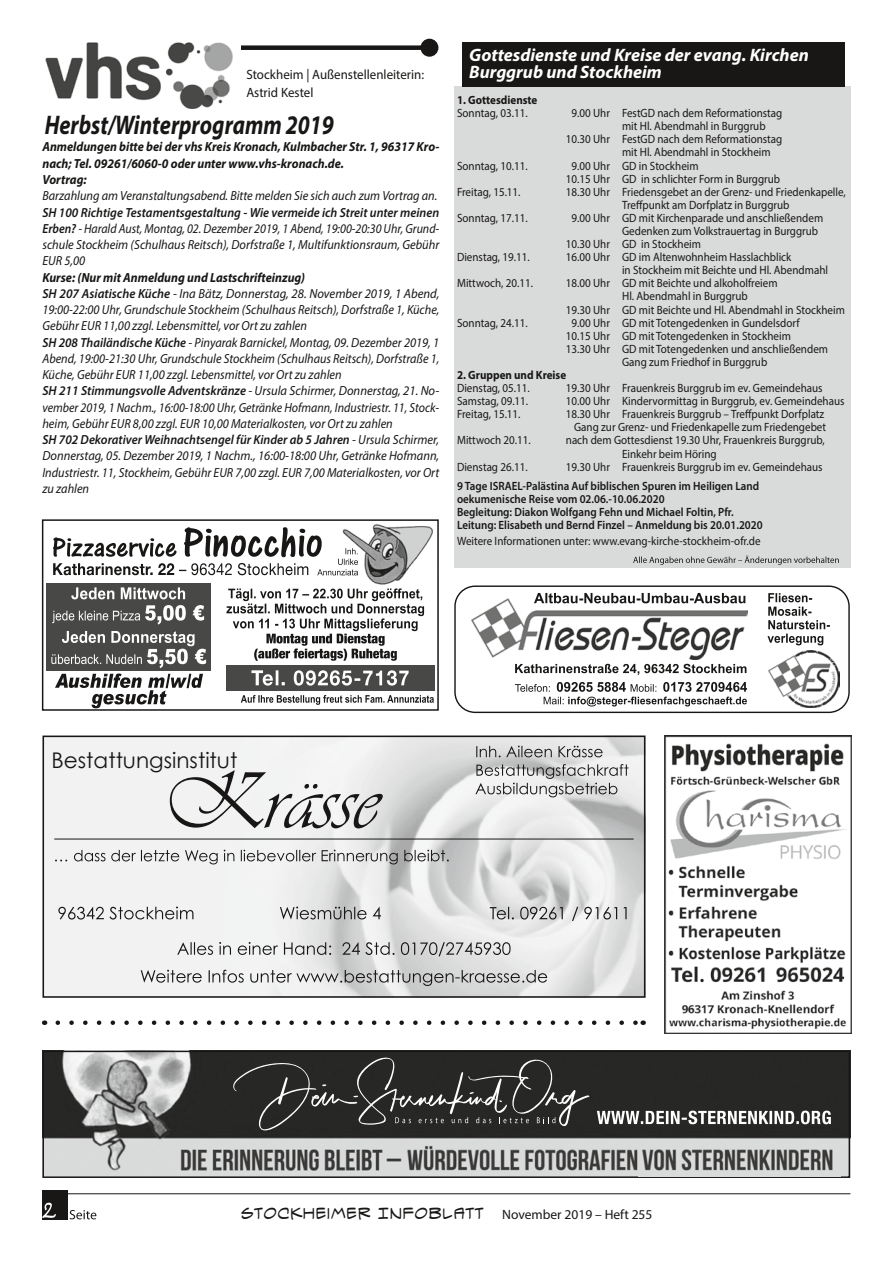
<style>
.page{position:relative;width:893px;height:1263px;background:#fff}
.page>*{position:absolute;margin:0;border:0;box-sizing:border-box;transform-origin:0 0}
.t1{font:83.25px "Vivaldii";color:#181716}
.t2{font:italic 700 27px "Myriad Pro";color:#181716;scale:.82 1}
.t3{font:21.6px "Century Gothic";color:#181716}
.t4{font:italic 700 18px/16.5px "Myriad Pro";color:#fff}
.t5{font:16.5px "Spectre Verde BB";color:#181716}
.t6{font:13.5px/18px "Myriad Pro";color:#181716;scale:.96 1}
.t7{font:italic 13.2px/16.2px "Myriad Pro";color:#181716;scale:.96 1}
.t8{font:italic 13.2px/16.2px "Myriad Pro";color:#181716;text-align:justify;scale:.9 1}
.t9{font:italic 700 13.2px/16.2px "Myriad Pro";color:#181716;scale:.93 1}
.t10{font:italic 13.2px "Myriad Pro";color:#181716;scale:.93 1}
.t11{font:12px/13px "Myriad Pro";color:#181716;scale:.92 1}
.t12{font:600 12px/13px "Myriad Pro";color:#181716;scale:.92 1}
.t13{font:700 12px "Myriad Pro";color:#181716;scale:.92 1}
.s1{font-weight:600}
.s2{font-weight:700}
.s3{font-family:"Myriad Pro";font-size:13.5px}
</style>
<div class="page">
<hr style="left:43px;top:1193px;width:807px;height:1px;background:#181716">
<div style="left:43px;top:1190px;width:25px;height:30px;background:#181716"></div>
<svg style="left:70px;top:1210px;width:26px;height:9px"></svg>
<svg style="left:42px;top:1203px;width:14px;height:15px"></svg>
<div style="left:454px;top:86px;width:396px;height:482px;background:#d9dada"></div>
<div style="left:462px;top:43px;width:383px;height:44px;background:#181716"></div>
<svg style="left:633px;top:555px;width:206px;height:10px"></svg>
<img style="left:613px;top:1054px;width:234px;height:121px">
<img style="left:45px;top:1054px;width:568px;height:121px">
<div style="left:42px;top:1051px;width:808px;height:127px;border:2px solid #181716"></div>
<svg style="left:232px;top:1057px;width:358px;height:75px;background:#373736"></svg>
<svg style="left:597px;top:1110px;width:234px;height:14px"></svg>
<img style="left:176px;top:1146px;width:227px;height:26px">
<img style="left:403px;top:1145px;width:239px;height:28px">
<img style="left:638px;top:1146px;width:202px;height:30px">
<img style="left:664px;top:736px;width:187px;height:297px">
<img style="left:46px;top:738px;width:596px;height:257px">
<svg style="left:475px;top:764px;width:153px;height:33px"></svg>
<svg style="left:476px;top:746px;width:127px;height:11px"></svg>
<hr style="left:54px;top:839px;width:580px;height:1px;background:#181716">
<svg style="left:55px;top:850px;width:394px;height:14px"></svg>
<svg style="left:141px;top:970px;width:406px;height:16px"></svg>
<svg style="left:177px;top:942px;width:334px;height:14px"></svg>
<svg style="left:58px;top:906px;width:569px;height:15px"></svg>
<div style="left:43px;top:735px;width:602px;height:263px;border:2px solid #181716"></div>
<img style="left:342px;top:524px;width:91px;height:61px">
<div style="left:226px;top:665px;width:208px;height:25px;background:#484847"></div>
<svg style="left:251px;top:670px;width:158px;height:16px"></svg>
<svg style="left:226px;top:588px;width:198px;height:73px"></svg>
<svg style="left:53px;top:527px;width:305px;height:48px"></svg>
<svg style="left:241px;top:695px;width:193px;height:10px"></svg>
<div style="left:42px;top:519px;width:397px;height:192px;border:2px solid #181716"></div>
<div style="left:47px;top:583px;width:164px;height:87px;background:#484847"></div>
<svg style="left:52px;top:605px;width:152px;height:20px"></svg>
<svg style="left:71px;top:587px;width:114px;height:12px"></svg>
<svg style="left:51px;top:631px;width:155px;height:77px"></svg>
<div style="left:239px;top:45px;width:190px;height:5px;background:#181716"></div>
<div style="left:420px;top:39px;width:18px;height:18px;background:#181716;border-radius:50%"></div>
<div style="left:42px;top:11px;width:199px;height:101px;background:#fff"></div>
<img style="left:45px;top:42px;width:188px;height:67px">
<div style="left:454px;top:585px;width:396px;height:128px;border:1px solid #181716;border-radius:20px"></div>
<img style="left:769px;top:650px;width:70px;height:57px">
<img style="left:471px;top:599px;width:276px;height:61px">
<svg style="left:534px;top:593px;width:211px;height:10px"></svg>
<svg style="left:515px;top:664px;width:231px;height:11px"></svg>
<svg style="left:767px;top:593px;width:63px;height:52px"></svg>
<svg style="left:515px;top:682px;width:232px;height:24px"></svg>
<svg style="left:58px;top:1020px;width:578px;height:5px"></svg>
<p class="t6" style="left:246px;top:65px;width:187px">Stockheim | Außenstellenleiterin:<br>Astrid Kestel</p>
<h2 class="t2" style="left:45px;top:108px;width:354px">Herbst/Winterprogramm 2019</h2>
<p class="t9" style="left:42px;top:139px;width:428px">Anmeldungen bitte bei der vhs Kreis Kronach, Kulmbacher Str. 1, 96317 Kro&shy;nach; Tel. 09261/6060-0 oder unter www.vhs-kronach.de.<br>Vortrag:</p>
<p class="t10" style="left:42px;top:188px;width:426px">Barzahlung am Veranstaltungsabend. Bitte melden Sie sich auch zum Vortrag an.</p>
<p class="t8" style="left:42px;top:204px;width:442px"><span class="s1">SH 100 Richtige Testamentsgestaltung - Wie vermeide ich Streit unter meinen Erben?</span> - Harald Aust, Montag, 02. Dezember 2019, 1 Abend, 19:00-20:30 Uhr, Grund&shy;schule Stockheim (Schulhaus Reitsch), Dorfstraße 1, Multifunktionsraum, Gebühr EUR 5,00</p>
<p class="t7" style="left:42px;top:269px;width:415px"><span class="s2">Kurse: (Nur mit Anmeldung und Lastschrifteinzug)<br></span><span class="s1">SH 207 Asiatische Küche</span> - Ina Bätz, Donnerstag, 28. November 2019, 1 Abend, 19:00-22:00 Uhr, Grundschule Stockheim (Schulhaus Reitsch), Dorfstraße 1, Küche, Gebühr EUR 11,00 zzgl. Lebensmittel, vor Ort zu zahlen<br><span class="s1">SH 208 Thailändische Küche</span> - Pinyarak Barnickel, Montag, 09. Dezember 2019, 1<br>Abend, 19:00-21:30 Uhr, Grundschule Stockheim (Schulhaus Reitsch), Dorfstraße 1, Küche, Gebühr EUR 11,00 zzgl. Lebensmittel, vor Ort zu zahlen<br><span class="s1">SH 211 Stimmungsvolle Adventskränze</span> - Ursula Schirmer, Donnerstag, 21. No&shy;vember 2019, 1 Nachm., 16:00-18:00 Uhr, Getränke Hofmann, Industriestr. 11, Stock&shy;heim, Gebühr EUR 8,00 zzgl. EUR 10,00 Materialkosten, vor Ort zu zahlen<br><span class="s1">SH 702 Dekorativer Weihnachtsengel für Kinder ab 5 Jahren</span> - Ursula Schirmer, Donnerstag, 05. Dezember 2019, 1 Nachm., 16:00-18:00 Uhr, Getränke Hofmann, Industriestr. 11, Stockheim, Gebühr EUR 7,00 zzgl. EUR 7,00 Materialkosten, vor Ort zu zahlen</p>
<h3 class="t4" style="left:469px;top:46px;width:341px">Gottesdienste und Kreise der evang. Kirchen<br>Burggrub und Stockheim</h3>
<p class="t13" style="left:457px;top:92px;width:89px">1. Gottesdienste</p>
<p class="t11" style="left:457px;top:106px;width:78px">Sonntag, 03.11.</p>
<p class="t11" style="left:572px;top:106px;width:231px">9.00 Uhr FestGD nach dem Reformationstag</p>
<p class="t11" style="left:622px;top:119px;width:158px">mit Hl. Abendmahl in Burggrub</p>
<p class="t11" style="left:566px;top:133px;width:237px">10.30 Uhr FestGD nach dem Reformationstag</p>
<p class="t11" style="left:622px;top:146px;width:163px">mit Hl. Abendmahl in Stockheim</p>
<p class="t11" style="left:457px;top:159px;width:78px">Sonntag, 10.11.</p>
<p class="t11" style="left:566px;top:159px;width:234px;text-indent:6px">9.00 Uhr GD in Stockheim<br>10.15 Uhr GD in schlichter Form in Burggrub</p>
<p class="t11" style="left:457px;top:185px;width:71px">Freitag, 15.11.</p>
<p class="t11" style="left:566px;top:185px;width:306px;text-align:center">18.30 Uhr Friedensgebet an der Grenz- und Friedenkapelle,<br>Treffpunkt am Dorfplatz in Burggrub</p>
<p class="t11" style="left:457px;top:211px;width:78px">Sonntag, 17.11.</p>
<p class="t11" style="left:572px;top:211px;width:275px">9.00 Uhr GD mit Kirchenparade und anschließendem</p>
<p class="t11" style="left:622px;top:224px;width:215px">Gedenken zum Volkstrauertag in Burggrub</p>
<p class="t11" style="left:566px;top:237px;width:148px">10.30 Uhr GD in Stockheim</p>
<p class="t11" style="left:457px;top:250px;width:81px">Dienstag, 19.11.</p>
<p class="t11" style="left:622px;top:250px;width:225px;text-indent:-56px">16.00 Uhr GD im Altenwohnheim Hasslachblick<br>in Stockheim mit Beichte und Hl. Abendmahl</p>
<p class="t11" style="left:457px;top:277px;width:84px">Mittwoch, 20.11.</p>
<p class="t11" style="left:566px;top:277px;width:232px">18.00 Uhr GD mit Beichte und alkoholfreiem</p>
<p class="t11" style="left:622px;top:290px;width:138px">Hl. Abendmahl in Burggrub</p>
<p class="t11" style="left:566px;top:303px;width:305px">19.30 Uhr GD mit Beichte und Hl. Abendmahl in Stockheim</p>
<p class="t11" style="left:457px;top:316px;width:78px">Sonntag, 24.11.</p>
<p class="t11" style="left:572px;top:316px;width:249px">9.00 Uhr GD mit Totengedenken in Gundelsdorf</p>
<p class="t11" style="left:566px;top:329px;width:246px">10.15 Uhr GD mit Totengedenken in Stockheim</p>
<p class="t11" style="left:566px;top:342px;width:286px">13.30 Uhr GD mit Totengedenken und anschließendem</p>
<p class="t11" style="left:622px;top:355px;width:159px">Gang zum Friedhof in Burggrub</p>
<p class="t13" style="left:457px;top:367px;width:120px">2. Gruppen und Kreise</p>
<p class="t11" style="left:457px;top:381px;width:81px">Dienstag, 05.11.</p>
<p class="t11" style="left:566px;top:381px;width:281px">19.30 Uhr Frauenkreis Burggrub im ev. Gemeindehaus</p>
<p class="t11" style="left:457px;top:394px;width:79px">Samstag, 09.11.</p>
<p class="t11" style="left:566px;top:394px;width:304px">10.00 Uhr Kindervormittag in Burggrub, ev. Gemeindehaus</p>
<p class="t11" style="left:457px;top:407px;width:71px">Freitag, 15.11.</p>
<p class="t11" style="left:566px;top:407px;width:284px;text-align:right">18.30 Uhr Frauenkreis Burggrub – Treffpunkt Dorfplatz<br>Gang zur Grenz- und Friedenkapelle zum Friedengebet</p>
<p class="t11" style="left:457px;top:434px;width:82px">Mittwoch 20.11.</p>
<p class="t11" style="left:622px;top:434px;width:222px;text-indent:-56px">nach dem Gottesdienst 19.30 Uhr, Frauenkreis Burggrub,<br>Einkehr beim Höring</p>
<p class="t11" style="left:457px;top:460px;width:78px">Dienstag 26.11.</p>
<p class="t11" style="left:566px;top:460px;width:281px">19.30 Uhr Frauenkreis Burggrub im ev. Gemeindehaus</p>
<p class="t12" style="left:457px;top:479px;width:334px">9 Tage ISRAEL-Palästina Auf biblischen Spuren im Heiligen Land oekumenische Reise vom 02.06.-10.06.2020<br>Begleitung: Diakon Wolfgang Fehn und Michael Foltin, Pfr.<br>Leitung: Elisabeth und Bernd Finzel – Anmeldung bis 20.01.2020</p>
<p class="t11" style="left:457px;top:534px;width:331px">Weitere Informationen unter: www.evang-kirche-stockheim-ofr.de</p>
<h3 class="t3" style="left:52px;top:747px;width:187px">Bestattungsinstitut</h3>
<h1 class="t1" style="left:161px;top:753px;width:219px">Krässe</h1>
<h3 class="t5" style="left:240px;top:1205px;width:413px">STOCKHEIMER INFOBLATT <span class="s3">November 2019 – Heft 255</span></h3>
</div>
